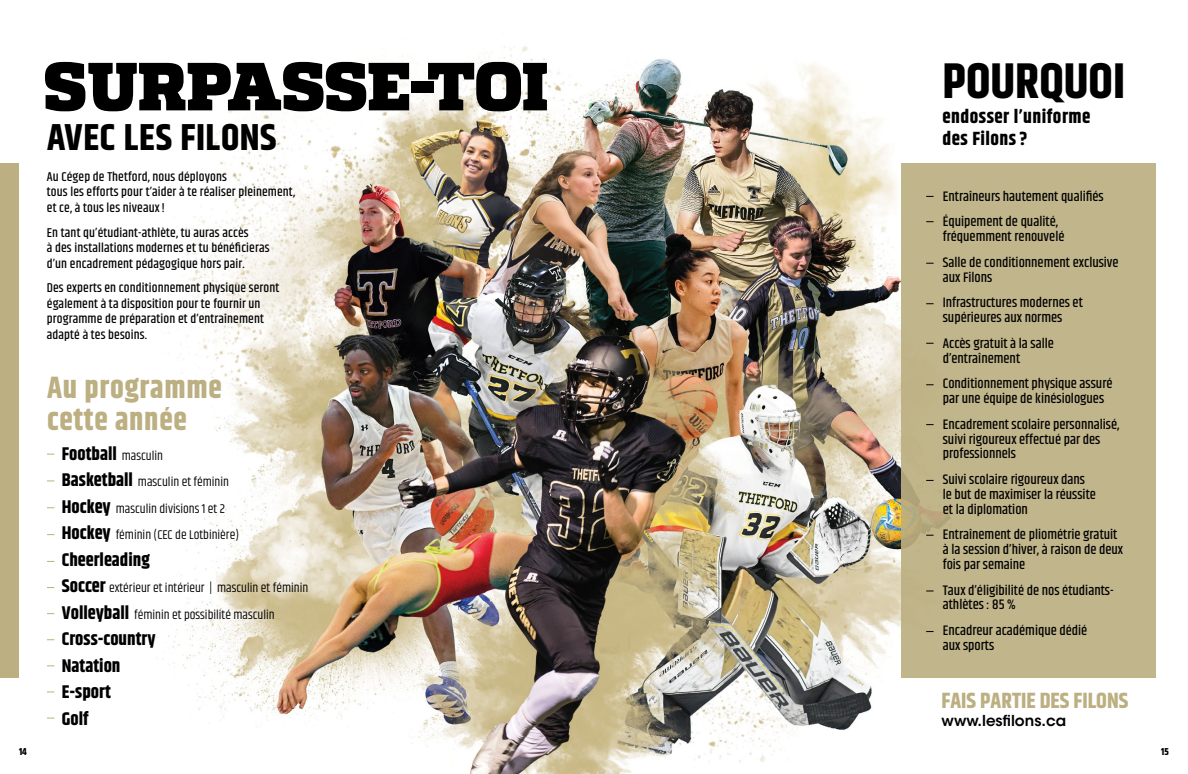
<style>
.page{position:relative;width:1188px;height:774px;background:#fff}
.page>*{position:absolute;margin:0;border:0;box-sizing:border-box;transform-origin:0 0}
.t1{font:900 67.9px "Quadon";letter-spacing:-.005em;color:#000}
.t2{font:700 50px "Khand";color:#000}
.t3{font:700 37.4px "Khand";letter-spacing:.015em;color:#000}
.t4{font:700 30.8px/31.7px "Khand";letter-spacing:.025em;color:#bcaf81}
.t5{font:700 22px "Khand";color:#bcaf81}
.t6{font:700 19px/22.3px "Khand";letter-spacing:.025em;color:#000}
.t7{font:700 18.3px/26.5px "Khand";color:#000}
.t8{font:600 15px "ITC Avant Garde Std";color:#000}
.t9{font:500 14px/14.8px "Khand";color:#000}
.t10{font:500 13px/15.6px "Khand";letter-spacing:.01em;color:#000}
.t11{font:13px/26.5px "Khand";color:#000}
.t12{font:700 10px "Khand";color:#000}
.s1{font-weight:400;font-size:13px}
.s2{font-weight:700;font-size:18.3px}
</style>
<div class="page">
<img style="left:12px;top:46px;width:1144px;height:728px">
<div style="left:902px;top:163px;width:254px;height:514px;background:#c1b58b"></div>
<div style="left:0;top:163px;width:18px;height:514px;background:#bcaf81"></div>
<h1 class="t1" style="left:43px;top:46px;width:506px">SURPASSE-TOI</h1>
<h2 class="t2" style="left:943px;top:45px;width:184px">POURQUOI</h2>
<h3 class="t6" style="left:943px;top:106px;width:149px">endosser l’uniforme des Filons?</h3>
<h3 class="t3" style="left:47px;top:111px;width:231px">AVEC LES FILONS</h3>
<p class="t10" style="left:47px;top:169px;width:250px">Au Cégep de Thetford, nous déployons<br>tous les efforts pour t’aider à te réaliser pleinement, et ce, à tous les niveaux!</p>
<p class="t10" style="left:47px;top:225px;width:224px">En tant qu’étudiant-athlète, tu auras accès<br>à des installations modernes et tu bénéficieras d’un encadrement pédagogique hors pair.</p>
<p class="t10" style="left:47px;top:281px;width:234px">Des experts en conditionnement physique seront également à ta disposition pour te fournir un programme de préparation et d’entraînement adapté à tes besoins.</p>
<h3 class="t4" style="left:47px;top:374px;width:176px">Au programme cette année</h3>
<h3 class="t7" style="left:62px;top:441px;width:103px">Football <span class="s1">masculin</span></h3>
<p class="t11" style="left:62px;top:470px;width:179px"><span class="s2">Basketball</span> masculin et féminin<br><span class="s2">Hockey</span> masculin divisions 1 et 2<br><span class="s2">Hockey</span> féminin (CEC de Lotbinière)</p>
<h3 class="t7" style="left:62px;top:547px;width:89px">Cheerleading</h3>
<p class="t11" style="left:62px;top:575px;width:248px"><span class="s2">Soccer</span> extérieur et intérieur | masculin et féminin<br><span class="s2">Volleyball</span> féminin et possibilité masculin</p>
<h3 class="t7" style="left:62px;top:627px;width:95px">Cross-country<br>Natation<br>E-sport<br>Golf</h3>
<p class="t9" style="left:943px;top:184px;width:162px;line-height:25.6px">Entraîneurs hautement qualifiés<br>Équipement de qualité,</p>
<p class="t9" style="left:943px;top:225px;width:177px;line-height:25.6px">fréquemment renouvelé<br>Salle de conditionnement exclusive</p>
<p class="t9" style="left:943px;top:265px;width:142px;line-height:25.6px">aux Filons<br>Infrastructures modernes et</p>
<p class="t9" style="left:943px;top:306px;width:121px;line-height:25.6px">supérieures aux normes<br>Accès gratuit à la salle</p>
<p class="t9" style="left:943px;top:346px;width:171px;line-height:25.6px">d’entraînement<br>Conditionnement physique assuré</p>
<p class="t9" style="left:943px;top:387px;width:178px;line-height:25.6px">par une équipe de kinésiologues<br>Encadrement scolaire personnalisé,</p>
<p class="t9" style="left:943px;top:432px;width:159px">suivi rigoureux effectué par des professionnels</p>
<p class="t9" style="left:943px;top:473px;width:155px">Suivi scolaire rigoureux dans le but de maximiser la réussite et la diplomation</p>
<p class="t9" style="left:943px;top:528px;width:182px">Entraînement de pliométrie gratuit à la session d’hiver, à raison de deux fois par semaine</p>
<p class="t9" style="left:943px;top:584px;width:172px">Taux d’éligibilité de nos étudiants&shy;athlètes : 85 %</p>
<p class="t9" style="left:943px;top:624px;width:146px">Encadreur académique dédié aux sports</p>
<h3 class="t5" style="left:942px;top:685px;width:188px">FAIS PARTIE DES FILONS</h3>
<p class="t8" style="left:942px;top:711px;width:126px">www.lesfilons.ca</p>
<p class="t12" style="left:19px;top:744px;width:9px">14</p>
<p class="t12" style="left:1161px;top:744px;width:9px">15</p>
</div>
